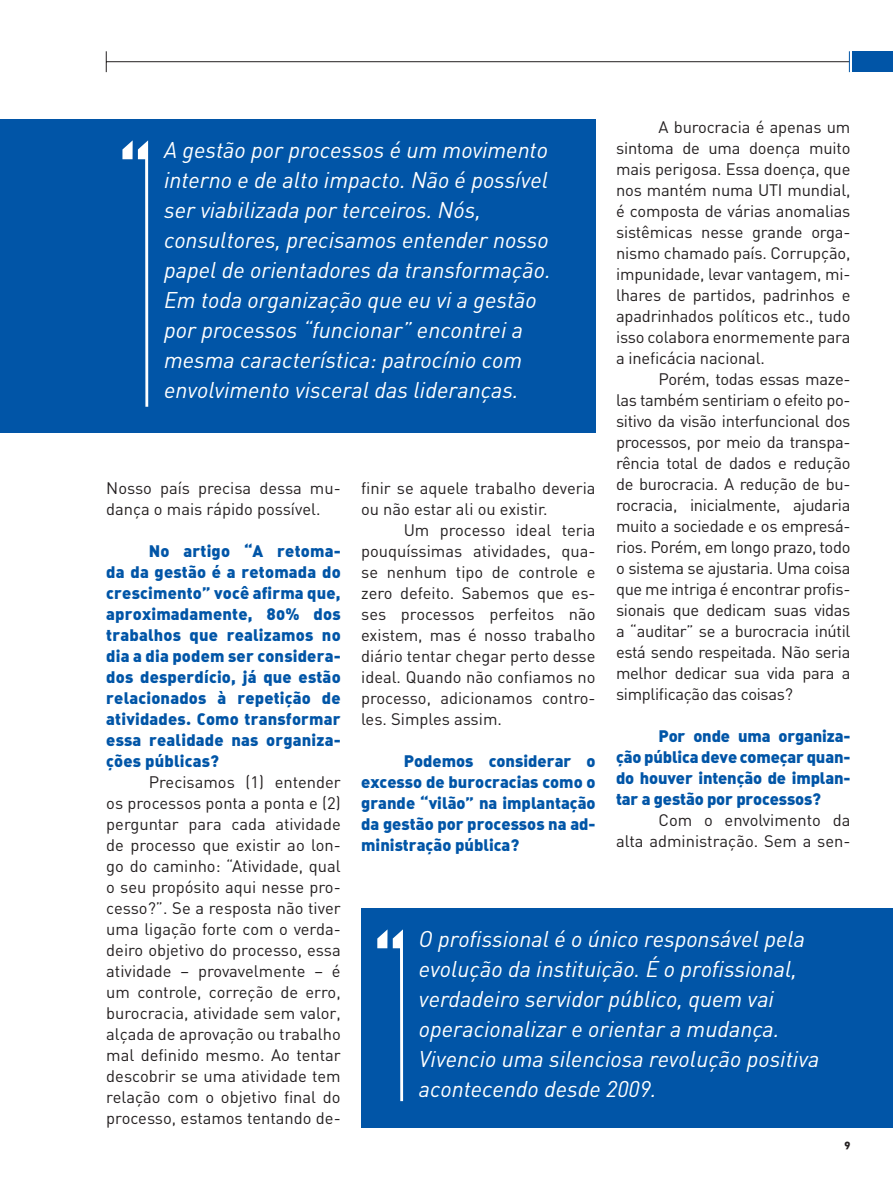
<style>
.page{position:relative;width:893px;height:1191px;background:#fff}
.page>*{position:absolute;margin:0;border:0;box-sizing:border-box;transform-origin:0 0}
.Citação{font:italic 22.5px/30px "DIN";color:#fff}
.Texto_Geral{font:16.5px/21px "DIN";color:#231f20;text-align:justify}
.Pergunta_-_Estrevist{font:16.5px/21px "DIN Black Alternate";color:#0155a7;text-align:justify}
.t1{font:10.5px "DIN Black Alternate";color:#231f20}
</style>
<div class="page">
<hr style="left:106px;top:61px;width:743px;height:1px;background:#231f20">
<svg style="left:106px;top:51px;width:1px;height:21px"></svg>
<div style="left:852px;top:51px;width:41px;height:21px;background:#0155a7"></div>
<svg style="left:849px;top:51px;width:1px;height:21px"></svg>
<div style="left:0;top:119px;width:596px;height:313px;background:#0155a7"></div>
<div style="left:361px;top:908px;width:532px;height:219px;background:#0155a7"></div>
<svg style="left:122px;top:140px;width:26px;height:267px"></svg>
<svg style="left:377px;top:929px;width:26px;height:172px"></svg>
<p class="Texto_Geral" style="left:616px;top:116px;width:236px;text-indent:43px">A burocracia é apenas um sintoma de uma doença muito mais perigosa. Essa doença, que nos mantém numa UTI mundial, é composta de várias anomalias sistêmicas nesse grande orga&shy;nismo chamado país. Corrupção, impunidade, levar vantagem, mi&shy;lhares de partidos, padrinhos e apadrinhados políticos etc., tudo isso colabora enormemente para a ineficácia nacional.</p>
<p class="Texto_Geral" style="left:616px;top:368px;width:236px;text-indent:43px">Porém, todas essas maze&shy;las também sentiriam o efeito po&shy;sitivo da visão interfuncional dos processos, por meio da transpa&shy;rência total de dados e redução de burocracia. A redução de bu&shy;rocracia, inicialmente, ajudaria muito a sociedade e os empresá&shy;rios. Porém, em longo prazo, todo o sistema se ajustaria. Uma coisa que me intriga é encontrar profis&shy;sionais que dedicam suas vidas a “auditar” se a burocracia inútil está sendo respeitada. Não seria melhor dedicar sua vida para a simplificação das coisas?</p>
<p class="Pergunta_-_Estrevist" style="left:616px;top:724px;width:236px;text-indent:43px">Por onde uma organiza&shy;ção pública deve começar quan&shy;do houver intenção de implan&shy;tar a gestão por processos?</p>
<p class="Texto_Geral" style="left:616px;top:809px;width:236px;text-align:right">Com o envolvimento da<br>alta administração. Sem a sen-</p>
<p class="Citação" style="left:164px;top:135px;width:388px">A gestão por processos é um movimento interno e de alto impacto. Não é possível ser viabilizada por terceiros. Nós, consultores, precisamos entender nosso papel de orientadores da transformação.<br>Em toda organização que eu vi a gestão por processos “funcionar” encontrei a mesma característica: patrocínio com envolvimento visceral das lideranças.</p>
<p class="Texto_Geral" style="left:106px;top:477px;width:236px">Nosso país precisa dessa mu&shy;dança o mais rápido possível.</p>
<p class="Pergunta_-_Estrevist" style="left:106px;top:540px;width:236px;text-indent:43px">No artigo “A retoma&shy;da da gestão é a retomada do crescimento” você afirma que, aproximadamente, 80% dos trabalhos que realizamos no dia a dia podem ser considera&shy;dos desperdício, já que estão relacionados à repetição de atividades. Como transformar essa realidade nas organiza&shy;ções públicas?</p>
<p class="Texto_Geral" style="left:106px;top:771px;width:236px;text-indent:43px">Precisamos (1) entender os processos ponta a ponta e (2) perguntar para cada atividade de processo que existir ao lon&shy;go do caminho: “Atividade, qual o seu propósito aqui nesse pro&shy;cesso?”. Se a resposta não tiver uma ligação forte com o verda&shy;deiro objetivo do processo, essa atividade – provavelmente – é um controle, correção de erro, burocracia, atividade sem valor, alçada de aprovação ou trabalho mal definido mesmo. Ao tentar descobrir se uma atividade tem relação com o objetivo final do processo, estamos tentando de-</p>
<p class="Texto_Geral" style="left:361px;top:477px;width:236px">finir se aquele trabalho deveria ou não estar ali ou existir.</p>
<p class="Texto_Geral" style="left:361px;top:519px;width:236px;text-indent:43px">Um processo ideal teria pouquíssimas atividades, qua&shy;se nenhum tipo de controle e zero defeito. Sabemos que es&shy;ses processos perfeitos não existem, mas é nosso trabalho diário tentar chegar perto desse ideal. Quando não confiamos no processo, adicionamos contro&shy;les. Simples assim.</p>
<p class="Pergunta_-_Estrevist" style="left:361px;top:750px;width:236px;text-indent:43px">Podemos considerar o excesso de burocracias como o grande “vilão” na implantação da gestão por processos na ad&shy;ministração pública?</p>
<p class="Citação" style="left:419px;top:923px;width:402px">O profissional é o único responsável pela evolução da instituição. É o profissional, verdadeiro servidor público, quem vai operacionalizar e orientar a mudança.<br>Vivencio uma silenciosa revolução positiva acontecendo desde 2009.</p>
<p class="t1" style="left:844px;top:1137px;width:7px">9</p>
</div>
